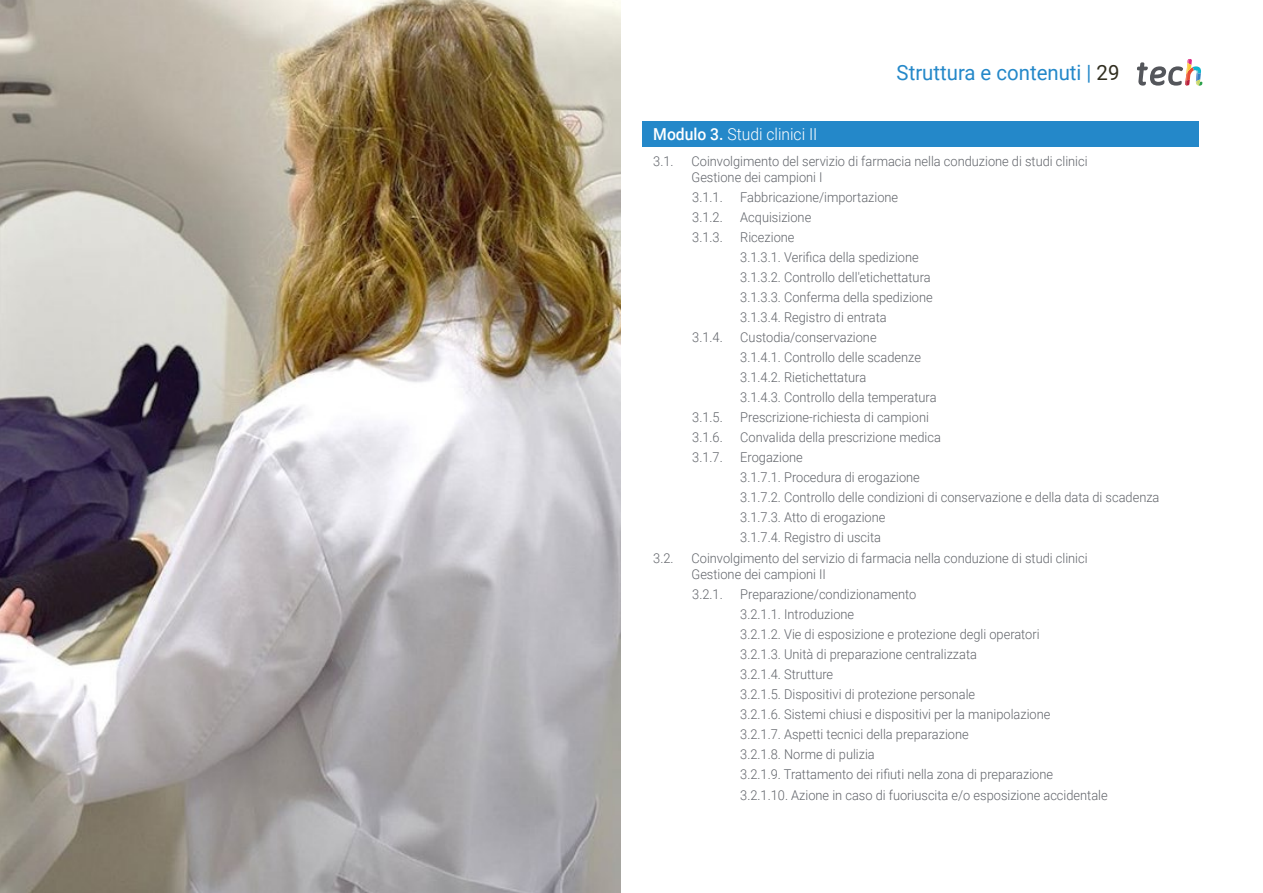
<style>
.page{position:relative;width:1263px;height:893px;background:#fff}
.page>*{position:absolute;margin:0;border:0;box-sizing:border-box;transform-origin:0 0}
.t1{font:21px "Roboto";color:#2488c9}
.t2{font:300 16.5px "Roboto";color:#fff;scale:.95 1}
.t3{font:300 13.5px/20px "Roboto";color:#61646a;scale:.95 1}
.s1{color:#312e20}
.s2{font-weight:500}
</style>
<div class="page">
<svg style="left:1137px;top:59px;width:65px;height:27px"></svg>
<div style="left:642px;top:121px;width:557px;height:25px;background:#2488c9"></div>
<img style="left:0;top:0;width:621px;height:893px">
<h1 class="t1" style="left:897px;top:57px;width:224px">Struttura e contenuti | <span class="s1">29</span></h1>
<p class="t2" style="left:653px;top:123px;width:174px"><span class="s2">Modulo 3.</span> Studi clinici II</p>
<p class="t3" style="left:653px;top:151px;width:23px">3.1.</p>
<p class="t3" style="left:691px;top:153px;width:418px;line-height:15.8px">Coinvolgimento del servizio di farmacia nella conduzione di studi clinici<br>Gestione dei campioni I</p>
<p class="t3" style="left:692px;top:187px;width:34px">3.1.1.</p>
<p class="t3" style="left:740px;top:187px;width:168px">Fabbricazione/importazione</p>
<p class="t3" style="left:692px;top:207px;width:34px">3.1.2.</p>
<p class="t3" style="left:740px;top:207px;width:76px">Acquisizione</p>
<p class="t3" style="left:692px;top:227px;width:34px">3.1.3.</p>
<p class="t3" style="left:740px;top:227px;width:204px">Ricezione<br>3.1.3.1. Verifica della spedizione<br>3.1.3.2. Controllo dell'etichettatura<br>3.1.3.3. Conferma della spedizione<br>3.1.3.4. Registro di entrata</p>
<p class="t3" style="left:692px;top:327px;width:34px">3.1.4.</p>
<p class="t3" style="left:740px;top:327px;width:208px">Custodia/conservazione<br>3.1.4.1. Controllo delle scadenze<br>3.1.4.2. Rietichettatura<br>3.1.4.3. Controllo della temperatura</p>
<p class="t3" style="left:692px;top:407px;width:34px">3.1.5.</p>
<p class="t3" style="left:740px;top:407px;width:200px">Prescrizione-richiesta di campioni</p>
<p class="t3" style="left:692px;top:427px;width:34px">3.1.6.</p>
<p class="t3" style="left:740px;top:427px;width:213px">Convalida della prescrizione medica</p>
<p class="t3" style="left:692px;top:447px;width:34px">3.1.7.</p>
<p class="t3" style="left:740px;top:447px;width:443px">Erogazione<br>3.1.7.1. Procedura di erogazione<br>3.1.7.2. Controllo delle condizioni di conservazione e della data di scadenza 3.1.7.3. Atto di erogazione<br>3.1.7.4. Registro di uscita</p>
<p class="t3" style="left:653px;top:548px;width:23px">3.2.</p>
<p class="t3" style="left:691px;top:549px;width:418px;line-height:16.4px">Coinvolgimento del servizio di farmacia nella conduzione di studi clinici<br>Gestione dei campioni II</p>
<p class="t3" style="left:692px;top:584px;width:34px">3.2.1.</p>
<p class="t3" style="left:740px;top:584px;width:388px">Preparazione/condizionamento<br>3.2.1.1. Introduzione<br>3.2.1.2. Vie di esposizione e protezione degli operatori<br>3.2.1.3. Unità di preparazione centralizzata<br>3.2.1.4. Strutture<br>3.2.1.5. Dispositivi di protezione personale<br>3.2.1.6. Sistemi chiusi e dispositivi per la manipolazione<br>3.2.1.7. Aspetti tecnici della preparazione<br>3.2.1.8. Norme di pulizia<br>3.2.1.9. Trattamento dei rifiuti nella zona di preparazione<br>3.2.1.10. Azione in caso di fuoriuscita e/o esposizione accidentale</p>
</div>
